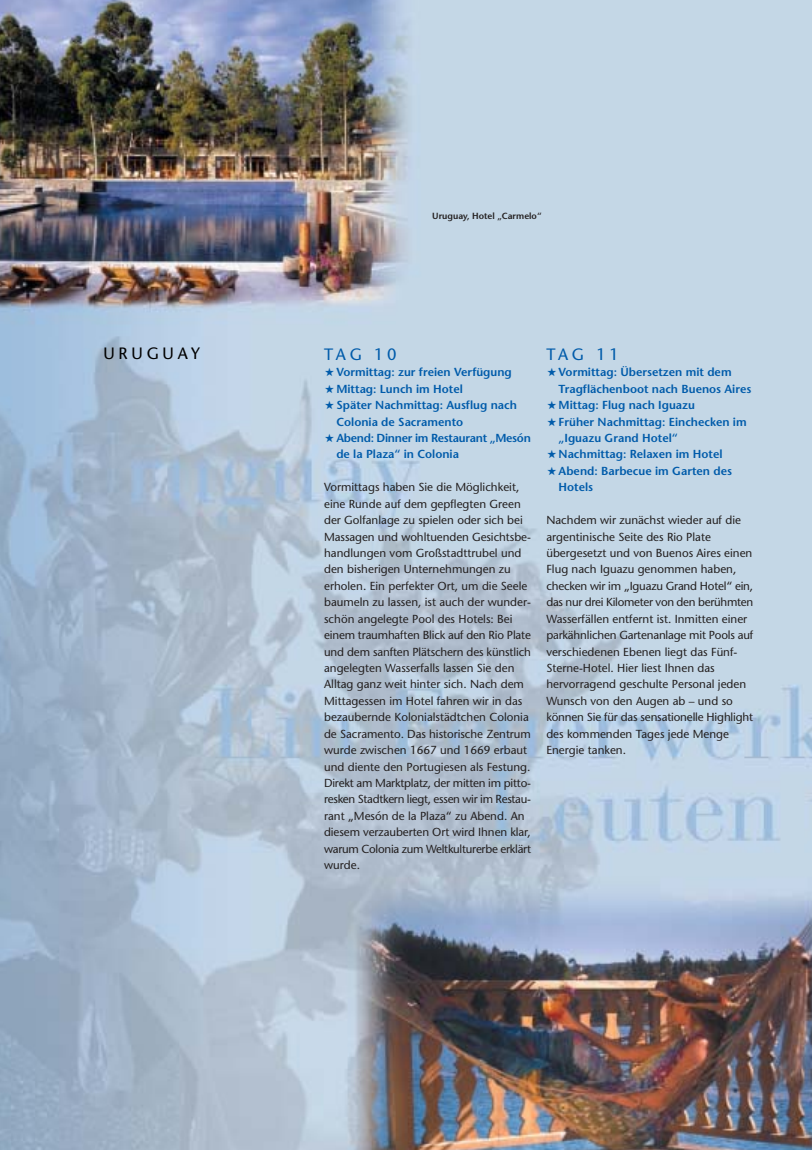
<style>
.page{position:relative;width:812px;height:1150px;background:#fff}
.page>*{position:absolute;margin:0;border:0;box-sizing:border-box;transform-origin:0 0}
.t1{font:16.35px "Stone Sans";letter-spacing:.23em;color:#005baa}
.t2{font:16.35px "Stone Sans";letter-spacing:.23em;color:#000}
.t3{font:11.7px/16.4px "Stone Sans";color:#231f1f}
.t4{font:600 11.7px/16.4px "Stone Sans";color:#005baa}
.t5{font:600 11.7px/16.4px "Stone Sans";letter-spacing:-.025em;color:#005baa}
.t6{font:600 8.85px "Stone Sans";color:#231f1f}
</style>
<div class="page">
<img style="left:0;top:0;width:812px;height:1149px">
<p class="t6" style="left:432px;top:212px;width:111px">Uruguay, Hotel „Carmelo“</p>
<h1 class="t2" style="left:103px;top:347px;width:98px">URUGUAY</h1>
<h1 class="t1" style="left:324px;top:348px;width:74px">TAG 10</h1>
<p class="t4" style="left:325px;top:365px;width:188px">★ Vormittag: zur freien Verfügung</p>
<p class="t4" style="left:325px;top:381px;width:139px">★ Mittag: Lunch im Hotel</p>
<p class="t4" style="left:336px;top:398px;width:182px;text-indent:-11px">★ Später Nachmittag: Ausflug nach<br>Colonia de Sacramento</p>
<p class="t5" style="left:336px;top:431px;width:196px;text-indent:-11px">★ Abend: Dinner im Restaurant „Mesón de la Plaza“ in Colonia</p>
<p class="t3" style="left:324px;top:480px;width:208px">Vormittags haben Sie die Möglichkeit, eine Runde auf dem gepflegten Green der Golfanlage zu spielen oder sich bei Massagen und wohltuenden Gesichtsbe&shy;handlungen vom Großstadttrubel und den bisherigen Unternehmungen zu erholen. Ein perfekter Ort, um die Seele baumeln zu lassen, ist auch der wunder&shy;schön angelegte Pool des Hotels: Bei einem traumhaften Blick auf den Rio Plate und dem sanften Plätschern des künstlich angelegten Wasserfalls lassen Sie den Alltag ganz weit hinter sich. Nach dem Mittagessen im Hotel fahren wir in das bezaubernde Kolonialstädtchen Colonia de Sacramento. Das historische Zentrum wurde zwischen 1667 und 1669 erbaut und diente den Portugiesen als Festung.<br>Direkt am Marktplatz, der mitten im pitto&shy;resken Stadtkern liegt, essen wir im Restau&shy;rant „Mesón de la Plaza“ zu Abend. An diesem verzauberten Ort wird Ihnen klar, warum Colonia zum Weltkulturerbe erklärt wurde.</p>
<h1 class="t1" style="left:546px;top:348px;width:74px">TAG 11</h1>
<p class="t4" style="left:558px;top:365px;width:194px;text-indent:-11px">★ Vormittag: Übersetzen mit dem<br>Tragflächenboot nach Buenos Aires</p>
<p class="t4" style="left:547px;top:398px;width:149px">★ Mittag: Flug nach Iguazu</p>
<p class="t4" style="left:558px;top:414px;width:189px;text-indent:-11px">★ Früher Nachmittag: Einchecken im „Iguazu Grand Hotel“</p>
<p class="t4" style="left:547px;top:447px;width:177px">★ Nachmittag: Relaxen im Hotel</p>
<p class="t4" style="left:558px;top:463px;width:175px;text-indent:-11px">★ Abend: Barbecue im Garten des<br>Hotels</p>
<p class="t3" style="left:546px;top:513px;width:208px">Nachdem wir zunächst wieder auf die argentinische Seite des Rio Plate übergesetzt und von Buenos Aires einen Flug nach Iguazu genommen haben, checken wir im „Iguazu Grand Hotel“ ein, das nur drei Kilometer von den berühmten Wasserfällen entfernt ist. Inmitten einer parkähnlichen Gartenanlage mit Pools auf verschiedenen Ebenen liegt das Fünf-Sterne-Hotel. Hier liest Ihnen das hervorragend geschulte Personal jeden Wunsch von den Augen ab – und so können Sie für das sensationelle Highlight des kommenden Tages jede Menge Energie tanken.</p>
</div>
